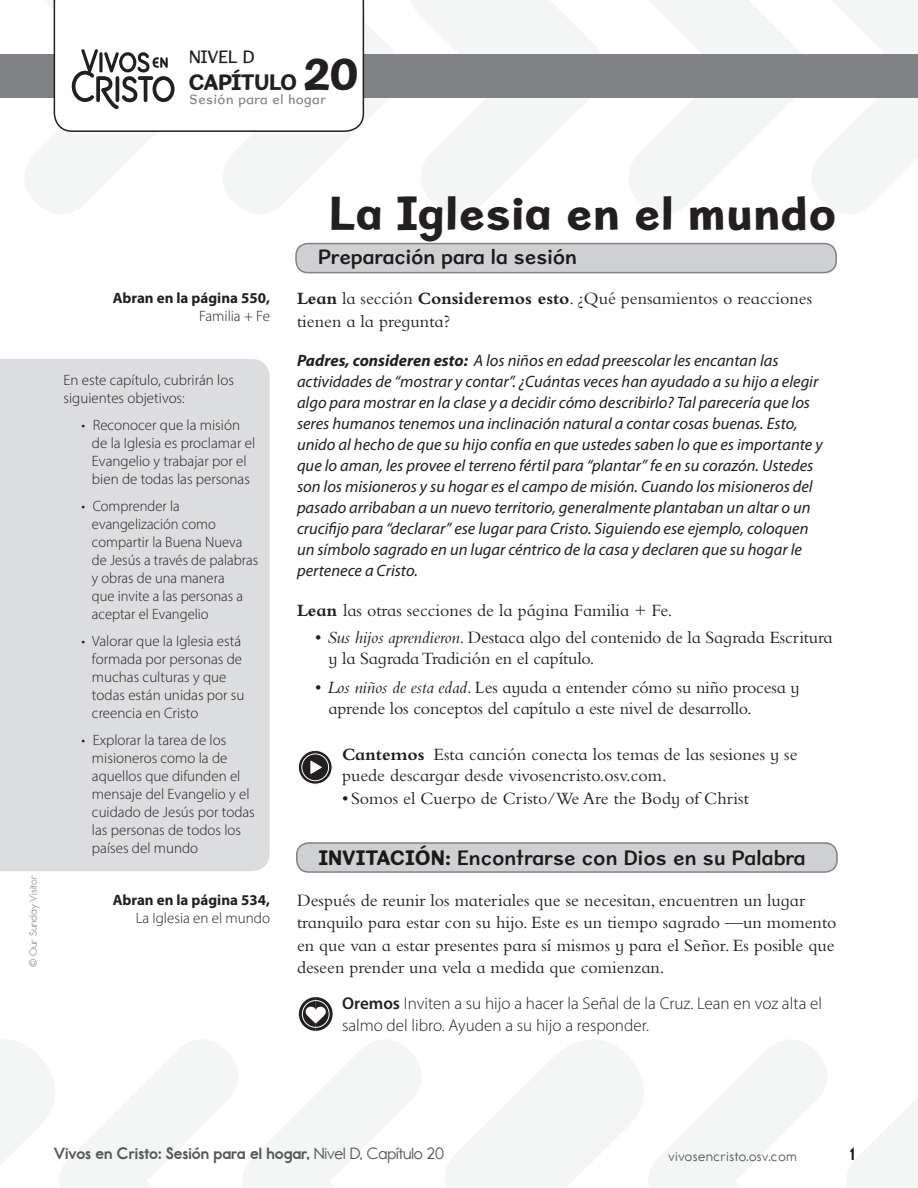
<style>
.page{position:relative;width:918px;height:1188px;background:#fff}
.page>*{position:absolute;margin:0;border:0;box-sizing:border-box;transform-origin:0 0}
.A-head{font:48px "Sweater School Xb";color:#231f20}
.Chapter_Title{font:22.5px "Sweater School Xb";letter-spacing:-.025em;color:#231f20}
.Head_Bar_Runin{font:21px "Sweater School Sb";letter-spacing:.005em;color:#231f20}
.Head_Bar_Opener{font:21px "Sweater School Sb";color:#231f20}
.Basel_Text_After_Bar{font:18px/22.5px "Bembo Infant MT Std";color:#231f20}
.Bullet_List{font:18px/21px "Bembo Infant MT Std";letter-spacing:-.01em;color:#231f20}
.Feature_Text_Runin{font:18px/21px "Bembo Infant MT Std";color:#231f20}
.Feature_Bullet_List{font:18px "Bembo Infant MT Std";color:#231f20}
.Chapter_Grade{font:18px "Sweater School Rg";color:#231f20}
.Folio{font:18px "Report School Hv";color:#231f20}
.Pray_Feature{font:300 17.1px/21.3px "Myriad Pro";color:#231f20}
.Consider_this_Text{font:italic 16.5px/21px "Myriad Pro";color:#231f20}
.Folio_Left{font:16.5px "Report School Hv";color:#57585a}
.Chapter_Box_BL{font:300 15px/18px "Myriad Pro";color:#231f20}
.Chapter_BoxText{font:300 15px/18px "Myriad Pro";color:#231f20}
.Sidebar_Bold{font:700 15px "Myriad Pro";color:#231f20}
.SideBar_Reg{font:300 15px "Myriad Pro";color:#231f20}
.Folio_Web{font:13.5px "Report School Rg";letter-spacing:.05em;color:#57585a}
.Home_Session{font:13.5px "Sweater School Rg";letter-spacing:.04em;color:#808285}
.Copyright{font:10.5px "Report School Rg";color:#97999c}
.s1{font-size:48px}
.s2{font-weight:700}
.s3{font-style:italic}
.s4{font-family:"Sweater School Xb"}
.s5{font-weight:600}
.s6{font-family:"Report School Rg"}
</style>
<div class="page">
<svg style="left:445px;top:1040px;width:473px;height:148px"></svg>
<svg style="left:629px;top:0;width:289px;height:214px"></svg>
<div style="left:0;top:359px;width:270px;height:512px;background:#dcdddf"></div>
<div style="left:0;top:54px;width:918px;height:44px;background:#808285"></div>
<svg style="left:25px;top:0;width:576px;height:214px"></svg>
<svg style="left:298px;top:750px;width:34px;height:35px"></svg>
<svg style="left:0;top:997px;width:421px;height:191px"></svg>
<div style="left:297px;top:843px;width:540px;height:29px;background:#cfd0d2;border-radius:12px"></div>
<div style="left:296px;top:842px;width:542px;height:31px;border:2px solid #808285;border-radius:12px"></div>
<div style="left:296px;top:244px;width:540px;height:29px;background:#cfd0d2;border-radius:12px"></div>
<div style="left:296px;top:243px;width:541px;height:30px;border:2px solid #808285;border-radius:12px"></div>
<p class="Chapter_Grade" style="left:189px;top:46px;width:67px">NIVEL D</p>
<p class="Chapter_Title" style="left:189px;top:68px;width:172px">CAPÍTULO <span class="s1">20</span></p>
<p class="Home_Session" style="left:189px;top:92px;width:138px">Sesión para el hogar</p>
<p class="Copyright" style="left:27px;top:967px;width:93px;rotate:-90deg">© Our Sunday Visitor</p>
<p class="Sidebar_Bold" style="left:113px;top:289px;width:159px">Abran en la página 550,</p>
<p class="SideBar_Reg" style="left:199px;top:307px;width:72px">Familia + Fe</p>
<p class="Chapter_BoxText" style="left:63px;top:371px;width:172px">En este capítulo, cubrirán los siguientes objetivos:</p>
<p class="Chapter_Box_BL" style="left:92px;top:416px;width:165px;text-indent:-10px">• Reconocer que la misión de la Iglesia es proclamar el<br>Evangelio y trabajar por el bien de todas las personas</p>
<p class="Chapter_Box_BL" style="left:92px;top:497px;width:168px;text-indent:-10px">• Comprender la evangelización como compartir la Buena Nueva de Jesús a través de palabras y obras de una manera<br>que invite a las personas a aceptar el Evangelio</p>
<p class="Chapter_Box_BL" style="left:92px;top:632px;width:154px;text-indent:-10px">• Valorar que la Iglesia está formada por personas de muchas culturas y que todas están unidas por su creencia en Cristo</p>
<p class="Chapter_Box_BL" style="left:92px;top:731px;width:164px;text-indent:-10px">• Explorar la tarea de los misioneros como la de aquellos que difunden el mensaje del Evangelio y el cuidado de Jesús por todas las personas de todos los países del mundo</p>
<p class="Sidebar_Bold" style="left:113px;top:890px;width:159px">Abran en la página 534,</p>
<p class="SideBar_Reg" style="left:136px;top:909px;width:136px">La Iglesia en el mundo</p>
<p class="A-head" style="left:329px;top:183px;width:510px">La Iglesia en el mundo</p>
<p class="Head_Bar_Opener" style="left:318px;top:244px;width:261px">Preparación para la sesión</p>
<p class="Basel_Text_After_Bar" style="left:297px;top:287px;width:517px"><span class="s2">Lean</span> la sección <span class="s2">Consideremos esto</span>. ¿Qué pensamientos o reacciones tienen a la pregunta?</p>
<p class="Consider_this_Text" style="left:297px;top:350px;width:527px"><span class="s2">Padres, consideren esto:</span> A los niños en edad preescolar les encantan las actividades de “mostrar y contar”. ¿Cuántas veces han ayudado a su hijo a elegir algo para mostrar en la clase y a decidir cómo describirlo? Tal parecería que los seres humanos tenemos una inclinación natural a contar cosas buenas. Esto, unido al hecho de que su hijo confía en que ustedes saben lo que es importante y que lo aman, les provee el terreno fértil para “plantar” fe en su corazón. Ustedes son los misioneros y su hogar es el campo de misión. Cuando los misioneros del pasado arribaban a un nuevo territorio, generalmente plantaban un altar o un crucifijo para “declarar” ese lugar para Cristo. Siguiendo ese ejemplo, coloquen un símbolo sagrado en un lugar céntrico de la casa y declaren que su hogar le pertenece a Cristo.</p>
<p class="Basel_Text_After_Bar" style="left:297px;top:599px;width:377px"><span class="s2">Lean</span> las otras secciones de la página Familia + Fe.</p>
<p class="Bullet_List" style="left:328px;top:627px;width:506px;text-indent:-14px">• <span class="s3">Sus hijos aprendieron.</span> Destaca algo del contenido de la Sagrada Escritura y la Sagrada Tradición en el capítulo.</p>
<p class="Bullet_List" style="left:328px;top:676px;width:473px;text-indent:-14px">• <span class="s3">Los niños de esta edad.</span> Les ayuda a entender cómo su niño procesa y aprende los conceptos del capítulo a este nivel de desarrollo.</p>
<p class="Feature_Text_Runin" style="left:342px;top:744px;width:457px"><span class="s2">Cantemos</span> Esta canción conecta los temas de las sesiones y se puede descargar desde vivosencristo.osv.com.</p>
<p class="Feature_Bullet_List" style="left:342px;top:788px;width:408px">• Somos el Cuerpo de Cristo/We Are the Body of Christ</p>
<p class="Head_Bar_Runin" style="left:319px;top:845px;width:489px"><span class="s4">INVITACIÓN:</span> Encontrarse con Dios en su Palabra</p>
<p class="Basel_Text_After_Bar" style="left:297px;top:888px;width:541px">Después de reunir los materiales que se necesitan, encuentren un lugar tranquilo para estar con su hijo. Este es un tiempo sagrado —un momento en que van a estar presentes para sí mismos y para el Señor. Es posible que deseen prender una vela a medida que comienzan.</p>
<p class="Pray_Feature" style="left:342px;top:993px;width:482px"><span class="s5">Oremos</span> Inviten a su hijo a hacer la Señal de la Cruz. Lean en voz alta el salmo del libro. Ayuden a su hijo a responder.</p>
<p class="Folio_Left" style="left:54px;top:1143px;width:392px">Vivos en Cristo: Sesión para el hogar, <span class="s6">Nivel D, Capítulo 20</span></p>
<p class="Folio_Web" style="left:669px;top:1149px;width:129px">vivosencristo.osv.com</p>
<p class="Folio" style="left:850px;top:1143px;width:6px">1</p>
</div>
